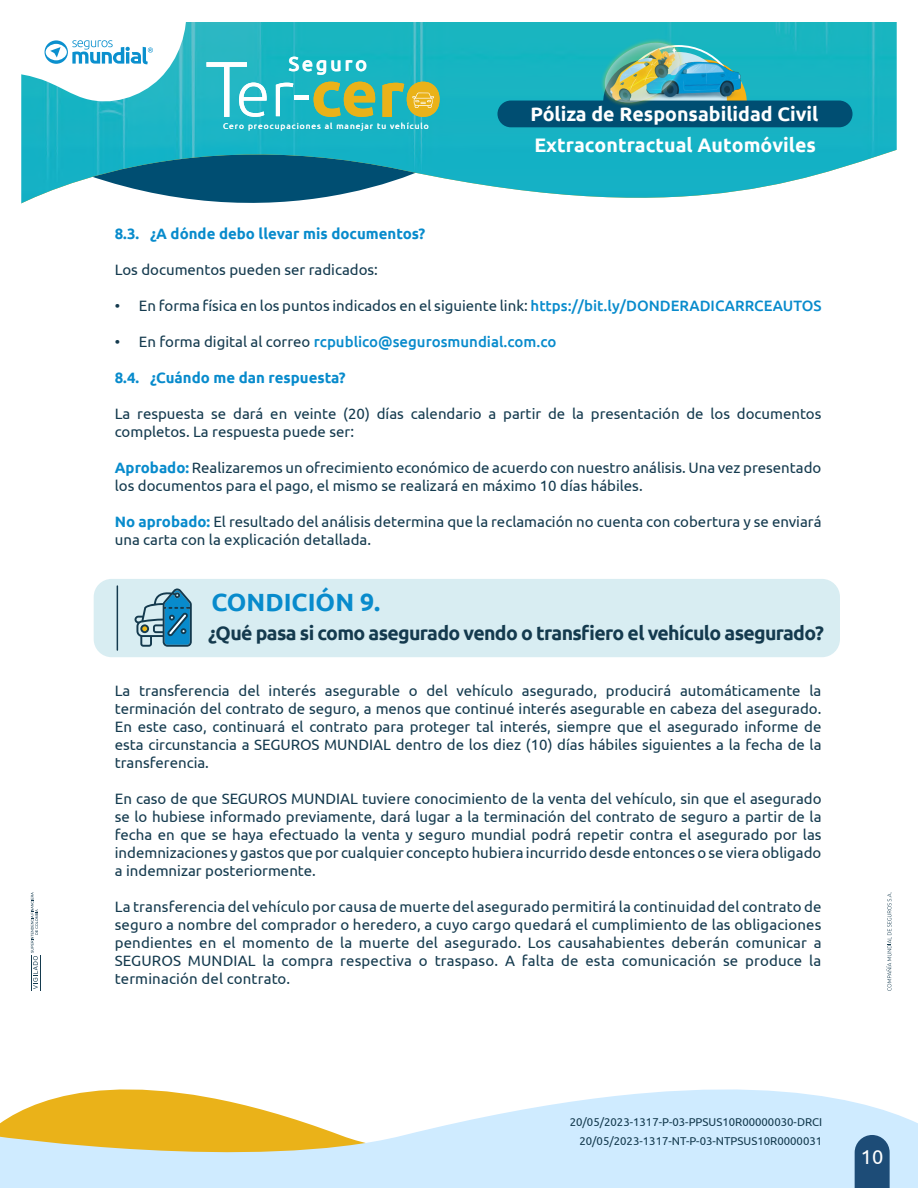
<style>
.page{position:relative;width:918px;height:1188px;background:#fff}
.page>*{position:absolute;margin:0;border:0;box-sizing:border-box;transform-origin:0 0}
.t1{font:700 24.9px "Ubuntu";color:#088bcc}
.t2{font:500 20.4px "Ubuntu";letter-spacing:.12em;color:#fff}
.t3{font:19.95px "Ubuntu";color:#fff}
.t4{font:700 19.5px "Ubuntu";letter-spacing:-.035em;color:#143a4e}
.t5{font:700 19.5px/30px "Ubuntu";color:#fff}
.t6{font:15px/18px "Ubuntu";color:#143a4e}
.t7{font:700 15px "Ubuntu";color:#088bcc}
.t8{font:500 15px "Ubuntu";color:#088bcc}
.t9{font:11.4px/18.9px "Ubuntu";color:#143a4e;text-align:right}
.t10{font:8.4px "Ubuntu";letter-spacing:.12em;color:#fff}
.s1{font-weight:500;color:#088bcc}
.s2{font-weight:400;color:#143a4e}
.s3{font-weight:700;color:#088bcc}
</style>
<div class="page">
<svg style="left:0;top:1089px;width:918px;height:99px;fill:#cfebff"></svg>
<img style="left:21px;top:22px;width:876px;height:182px">
<svg style="left:207px;top:62px;width:60px;height:55px"></svg>
<svg style="left:276px;top:83px;width:17px;height:33px"></svg>
<hr style="left:295px;top:96px;width:14px;height:4px;background:#fff">
<svg style="left:314px;top:82px;width:61px;height:35px;background:#96b25b"></svg>
<svg style="left:382px;top:82px;width:58px;height:35px;background:#a5b559"></svg>
<div style="left:497px;top:101px;width:356px;height:26px;background:#004e72;border-radius:13px"></div>
<img style="left:595px;top:31px;width:149px;height:75px">
<svg style="left:21px;top:22px;width:167px;height:84px"></svg>
<svg style="left:855px;top:1135px;width:35px;height:53px;background:#2a5881"></svg>
<div style="left:94px;top:579px;width:746px;height:78px;background:#d8edf2;border-radius:18px"></div>
<hr style="left:117px;top:586px;width:1px;height:64px;background:#143a4e">
<svg style="left:135px;top:588px;width:57px;height:59px"></svg>
<svg style="left:31px;top:892px;width:7px;height:97px"></svg>
<hr style="left:40px;top:955px;width:1px;height:36px;background:#143a4e">
<svg style="left:886px;top:892px;width:6px;height:99px"></svg>
<hr style="left:31px;top:955px;width:1px;height:36px;background:#143a4e">
<h2 class="t2" style="left:288px;top:51px;width:80px">Seguro</h2>
<p class="t10" style="left:223px;top:120px;width:207px">Cero preocupaciones al manejar tu vehículo</p>
<h3 class="t5" style="left:530px;top:99px;width:289px">Póliza de Responsabilidad Civil<br>Extracontractual Automóviles</h3>
<p class="t7" style="left:115px;top:225px;width:312px">8.3. ¿A dónde debo llevar mis documentos?</p>
<p class="t6" style="left:115px;top:260px;width:265px">Los documentos pueden ser radicados:</p>
<p class="t6" style="left:115px;top:296px;width:708px">• En forma física en los puntos indicados en el siguiente link: <span class="s1">https://bit.ly/DONDERADICARRCEAUTOS</span></p>
<p class="t8" style="left:115px;top:332px;width:443px"><span class="s2">• En forma digital al correo</span> rcpublico@segurosmundial.com.co</p>
<p class="t7" style="left:115px;top:369px;width:232px">8.4. ¿Cuándo me dan respuesta?</p>
<p class="t6" style="left:115px;top:404px;width:708px">La respuesta se dará en veinte (20) días calendario a partir de la presentación de los documentos completos. La respuesta puede ser:</p>
<p class="t6" style="left:115px;top:458px;width:708px"><span class="s3">Aprobado:</span> Realizaremos un ofrecimiento económico de acuerdo con nuestro análisis. Una vez presentado los documentos para el pago, el mismo se realizará en máximo 10 días hábiles.</p>
<p class="t6" style="left:115px;top:512px;width:708px"><span class="s3">No aprobado:</span> El resultado del análisis determina que la reclamación no cuenta con cobertura y se enviará una carta con la explicación detallada.</p>
<h1 class="t1" style="left:211px;top:587px;width:171px">CONDICIÓN 9.</h1>
<h3 class="t4" style="left:208px;top:622px;width:617px">¿Qué pasa si como asegurado vendo o transfiero el vehículo asegurado?</h3>
<p class="t6" style="left:115px;top:681px;width:708px;text-align:justify">La transferencia del interés asegurable o del vehículo asegurado, producirá automáticamente la terminación del contrato de seguro, a menos que continué interés asegurable en cabeza del asegurado.<br>En este caso, continuará el contrato para proteger tal interés, siempre que el asegurado informe de esta circunstancia a SEGUROS MUNDIAL dentro de los diez (10) días hábiles siguientes a la fecha de la transferencia.</p>
<p class="t6" style="left:115px;top:789px;width:708px;text-align:justify">En caso de que SEGUROS MUNDIAL tuviere conocimiento de la venta del vehículo, sin que el asegurado se lo hubiese informado previamente, dará lugar a la terminación del contrato de seguro a partir de la fecha en que se haya efectuado la venta y seguro mundial podrá repetir contra el asegurado por las indemnizaciones y gastos que por cualquier concepto hubiera incurrido desde entonces o se viera obligado a indemnizar posteriormente.</p>
<p class="t6" style="left:115px;top:897px;width:708px;text-align:justify">La transferencia del vehículo por causa de muerte del asegurado permitirá la continuidad del contrato de seguro a nombre del comprador o heredero, a cuyo cargo quedará el cumplimiento de las obligaciones pendientes en el momento de la muerte del asegurado. Los causahabientes deberán comunicar a SEGUROS MUNDIAL la compra respectiva o traspaso. A falta de esta comunicación se produce la terminación del contrato.</p>
<p class="t9" style="left:570px;top:1112px;width:254px">20/05/2023-1317-P-03-PPSUS10R00000030-DRCI<br>20/05/2023-1317-NT-P-03-NTPSUS10R0000031</p>
<h3 class="t3" style="left:861px;top:1144px;width:24px">10</h3>
</div>
